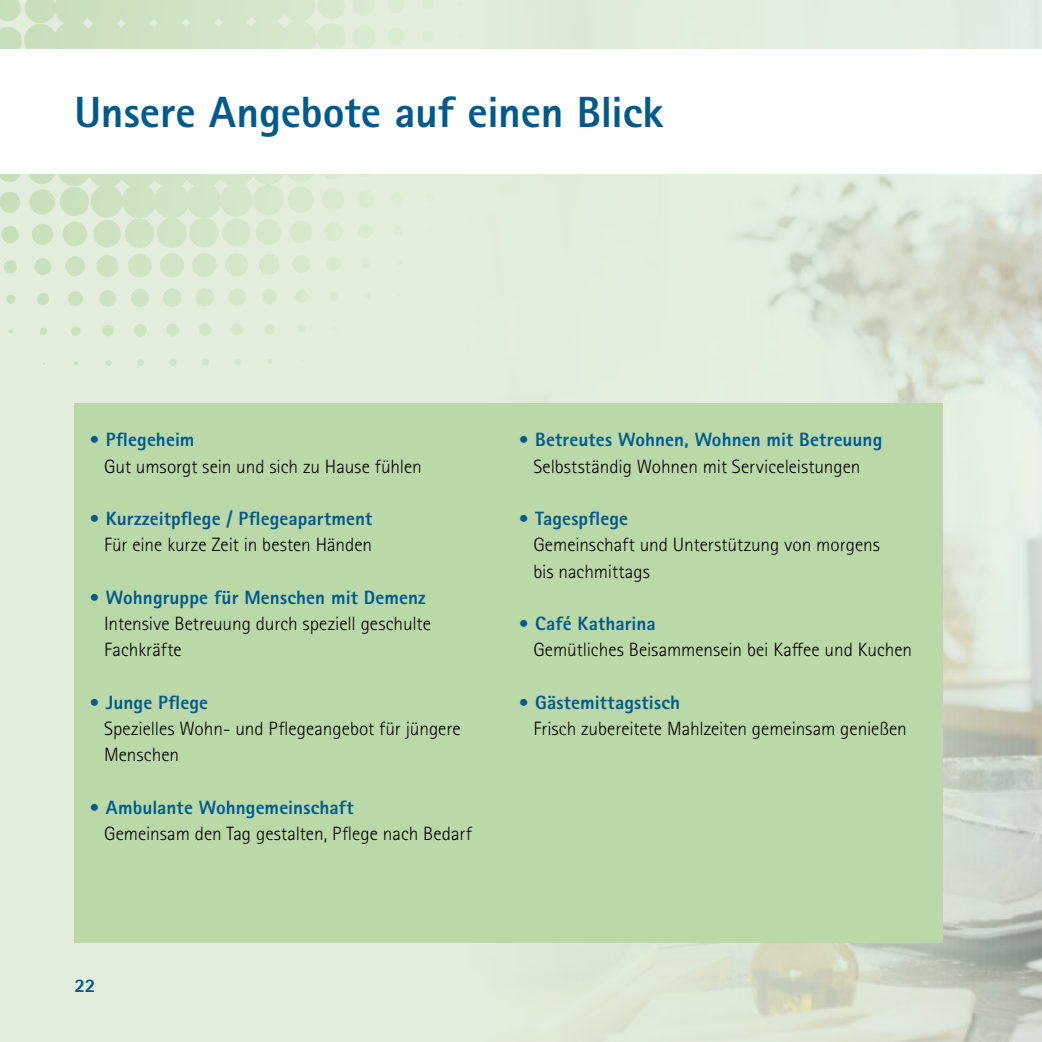
<style>
.page{position:relative;width:1042px;height:1042px;background:#e2eedb}
.page>*{position:absolute;margin:0;border:0;box-sizing:border-box;transform-origin:0 0}
.t1{font:800 43.75px "Rotis Sans Serif Std";letter-spacing:-.005em;color:#005a8b}
.t2{font:300 19.25px/26.2px "Rotis Sans Serif Std";color:#000}
.t3{font:800 19.25px "Rotis Sans Serif Std";letter-spacing:.005em;color:#005a8b}
</style>
<div class="page">
<img style="left:494px;top:8px;width:548px;height:1034px">
<svg style="left:0;top:0;width:494px;height:366px"></svg>
<div style="left:0;top:50px;width:1042px;height:124px;background:#fff"></div>
<div style="left:74px;top:403px;width:869px;height:540px;background:#bbd8a8"></div>
<h1 class="t1" style="left:74px;top:84px;width:590px">Unsere Angebote auf einen Blick</h1>
<p class="t3" style="left:89px;top:427px;width:107px">• Pflegeheim</p>
<p class="t2" style="left:104px;top:453px;width:319px">Gut umsorgt sein und sich zu Hause fühlen</p>
<p class="t3" style="left:89px;top:506px;width:285px">• Kurzzeitpflege / Pflegeapartment</p>
<p class="t2" style="left:104px;top:532px;width:269px">Für eine kurze Zeit in besten Händen</p>
<p class="t3" style="left:89px;top:585px;width:338px">• Wohngruppe für Menschen mit Demenz</p>
<p class="t2" style="left:104px;top:611px;width:328px">Intensive Betreuung durch speziell geschulte<br>Fachkräfte</p>
<p class="t3" style="left:89px;top:690px;width:120px">• Junge Pflege</p>
<p class="t2" style="left:104px;top:716px;width:358px">Spezielles Wohn- und Pflegeangebot für jüngere<br>Menschen</p>
<p class="t3" style="left:89px;top:795px;width:266px">• Ambulante Wohngemeinschaft</p>
<p class="t2" style="left:104px;top:821px;width:369px">Gemeinsam den Tag gestalten, Pflege nach Bedarf</p>
<p class="t3" style="left:518px;top:428px;width:365px">• Betreutes Wohnen, Wohnen mit Betreuung</p>
<p class="t2" style="left:533px;top:453px;width:329px">Selbstständig Wohnen mit Serviceleistungen</p>
<p class="t3" style="left:518px;top:506px;width:111px">• Tagespflege</p>
<p class="t2" style="left:533px;top:532px;width:348px">Gemeinschaft und Unterstützung von morgens bis nachmittags</p>
<p class="t3" style="left:518px;top:611px;width:139px">• Café Katharina</p>
<p class="t2" style="left:533px;top:637px;width:380px">Gemütliches Beisammensein bei Kaffee und Kuchen</p>
<p class="t3" style="left:518px;top:690px;width:163px">• Gästemittagstisch</p>
<p class="t2" style="left:533px;top:716px;width:375px">Frisch zubereitete Mahlzeiten gemeinsam genießen</p>
<p class="t3" style="left:74px;top:973px;width:23px">22</p>
</div>
